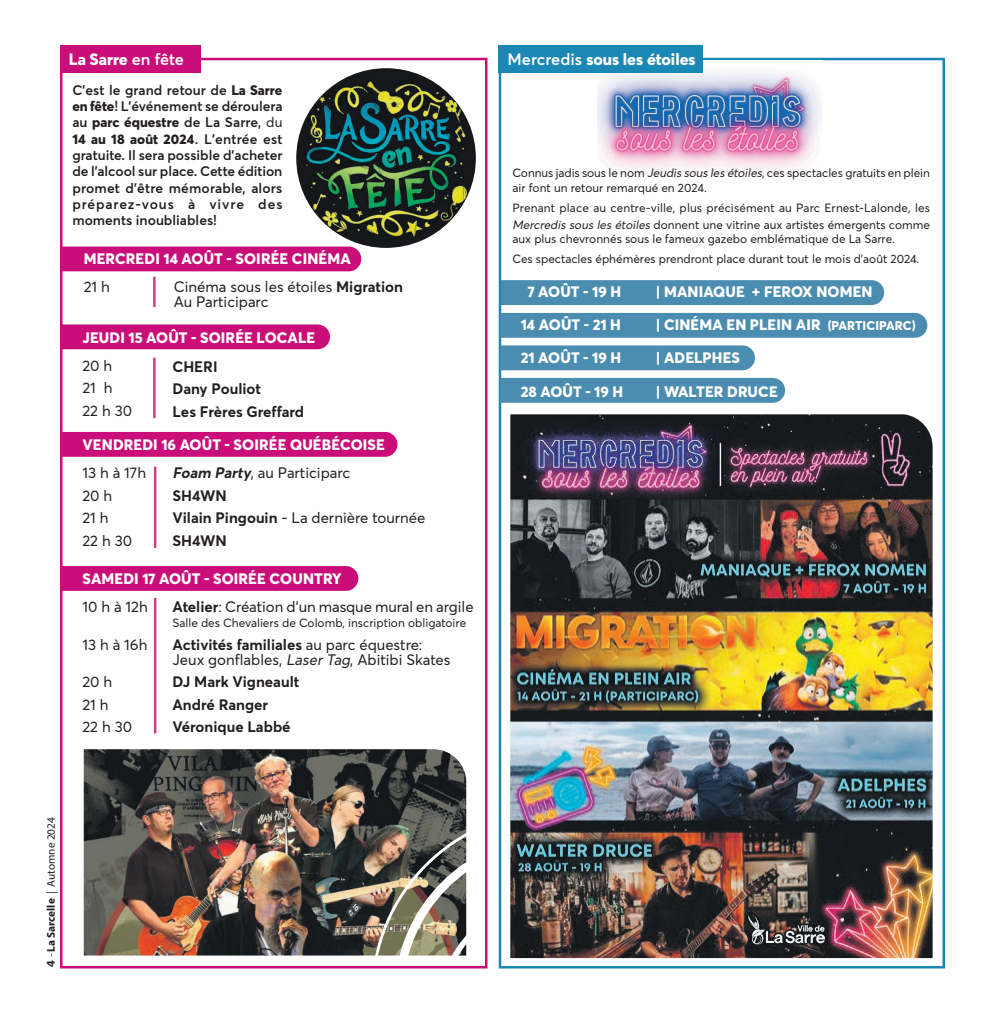
<style>
.page{position:relative;width:990px;height:1013px;background:#fff}
.page>*{position:absolute;margin:0;border:0;box-sizing:border-box;transform-origin:0 0}
.t1{font:800 16.25px "Averta";color:#fff}
.t2{font:15px/22.5px "Averta";color:#231f20}
.t3{font:800 15px "Averta";letter-spacing:.01em;color:#fff}
.t4{font:700 15px/22.5px "Averta";color:#231f20}
.t5{font:600 13.75px/16.2px "Averta";letter-spacing:.01em;color:#231f20;text-align:justify}
.t6{font:11.88px/14.4px "Averta";color:#231f20}
.t7{font:11.25px "Myriad Pro";color:#231f20}
.s1{font-weight:600}
.s2{font-weight:800}
.s3{font-weight:400}
.s4{font-weight:700}
.s5{font-weight:700;font-style:italic;color:#242122}
.s6{font-style:italic;color:#242122}
.s7{font-size:12.5px}
.s8{font-family:"ITC Franklin Gothic Std";font-weight:600}
</style>
<div class="page">
<div style="left:60px;top:58px;width:428px;height:910px;border:3px solid #c90e79"></div>
<img style="left:84px;top:749px;width:382px;height:206px">
<div style="left:499px;top:58px;width:446px;height:910px;border:3px solid #1b87b5"></div>
<img style="left:296px;top:68px;width:180px;height:180px;border-radius:90px">
<img style="left:598px;top:60px;width:225px;height:109px">
<img style="left:510px;top:414px;width:423px;height:544px">
<div style="left:60px;top:45px;width:140px;height:28px;background:#c90e79"></div>
<div style="left:499px;top:45px;width:204px;height:28px;background:#1b87b5"></div>
<div style="left:60px;top:324px;width:270px;height:25px;background:#c90e79"></div>
<div style="left:60px;top:432px;width:338px;height:25px;background:#c90e79"></div>
<svg style="left:60px;top:566px;width:298px;height:25px;background:#c9117a"></svg>
<img style="left:371px;top:810px;width:96px;height:146px">
<div style="left:500px;top:313px;width:427px;height:25px;background:#4b8cb1"></div>
<div style="left:501px;top:280px;width:383px;height:25px;background:#4b8cb1"></div>
<div style="left:500px;top:345px;width:255px;height:25px;background:#4b8cb1"></div>
<div style="left:500px;top:378px;width:285px;height:25px;background:#4b8cb1"></div>
<div style="left:61px;top:246px;width:300px;height:25px;background:#c90e79"></div>
<hr style="left:154px;top:466px;width:2px;height:82px;background:#cb4084">
<hr style="left:153px;top:357px;width:3px;height:61px;background:#cb4084">
<hr style="left:153px;top:277px;width:3px;height:30px;background:#cb4084">
<hr style="left:154px;top:598px;width:2px;height:135px;background:#cb4084">
<h1 class="t1" style="left:69px;top:50px;width:117px">La Sarre <span class="s1">en fête</span></h1>
<h1 class="t1" style="left:507px;top:50px;width:190px"><span class="s1">Mercredis</span> sous les étoiles</h1>
<p class="t5" style="left:72px;top:83px;width:212px">C’est le grand retour de <span class="s2">La Sarre en fête</span>! L’événement se déroulera au <span class="s2">parc équestre</span> de La Sarre, <span class="s3">du </span><span class="s2">14 au 18 août 2024</span>. L’entrée est gratuite. Il sera possible d’acheter de l’alcool sur place. Cette édition promet d’être mémorable, alors préparez-vous à vivre des moments inoubliables!</p>
<p class="t3" style="left:84px;top:249px;width:268px">MERCREDI 14 AOÛT - SOIRÉE CINÉMA</p>
<p class="t2" style="left:84px;top:276px;width:28px">21 h</p>
<p class="t2" style="left:174px;top:280px;width:231px;line-height:15px">Cinéma sous les étoiles <span class="s4">Migration<br></span>Au Participarc</p>
<p class="t3" style="left:83px;top:329px;width:234px">JEUDI 15 AOÛT - SOIRÉE LOCALE</p>
<p class="t2" style="left:82px;top:355px;width:51px">20 h<br>21 h<br>22 h 30</p>
<p class="t3" style="left:83px;top:436px;width:304px">VENDREDI 16 AOÛT - SOIRÉE QUÉBÉCOISE</p>
<p class="t2" style="left:82px;top:463px;width:65px">13 h à 17h</p>
<p class="t2" style="left:172px;top:463px;width:179px"><span class="s5">Foam Party</span>, au Participarc</p>
<p class="t2" style="left:82px;top:485px;width:31px">20 h</p>
<p class="t4" style="left:172px;top:485px;width:56px">SH4WN</p>
<p class="t2" style="left:82px;top:508px;width:28px">21 h</p>
<p class="t2" style="left:172px;top:508px;width:255px"><span class="s4">Vilain Pingouin</span> - La dernière tournée</p>
<p class="t2" style="left:82px;top:530px;width:51px">22 h 30</p>
<p class="t4" style="left:172px;top:530px;width:56px">SH4WN</p>
<p class="t3" style="left:83px;top:570px;width:261px">SAMEDI 17 AOÛT - SOIRÉE COUNTRY</p>
<p class="t2" style="left:82px;top:597px;width:67px">10 h à 12h</p>
<p class="t2" style="left:172px;top:597px;width:303px"><span class="s4">Atelier</span>: Création d'un masque mural en argile</p>
<p class="t6" style="left:172px;top:617px;width:295px">Salle des Chevaliers de Colomb, inscription obligatoire</p>
<p class="t2" style="left:82px;top:634px;width:66px">13 h à 16h</p>
<p class="t2" style="left:172px;top:638px;width:280px;line-height:15px"><span class="s4">Activités familiales</span> au parc équestre:<br>Jeux gonflables, <span class="s6">Laser Tag</span>, Abitibi Skates</p>
<p class="t2" style="left:82px;top:672px;width:31px">20 h</p>
<p class="t4" style="left:172px;top:672px;width:128px">DJ Mark Vigneault</p>
<p class="t2" style="left:82px;top:694px;width:28px">21 h</p>
<p class="t4" style="left:172px;top:694px;width:97px">André Ranger</p>
<p class="t2" style="left:82px;top:717px;width:51px">22 h 30</p>
<p class="t4" style="left:172px;top:717px;width:120px">Véronique Labbé</p>
<p class="t4" style="left:173px;top:356px;width:133px">CHERI<br>Dany Pouliot<br>Les Frères Greffard</p>
<p class="t6" style="left:512px;top:167px;width:419px">Connus jadis sous le nom <span class="s6">Jeudis sous les étoiles</span>, ces spectacles gratuits en plein air font un retour remarqué en 2024.</p>
<p class="t6" style="left:512px;top:200px;width:419px;line-height:16.9px">Prenant place au centre-ville, plus précisément au Parc Ernest-Lalonde, les<br><span class="s6">Mercredis sous les étoiles</span> donnent une vitrine aux artistes émergents comme</p>
<p class="t6" style="left:512px;top:230px;width:409px;line-height:20px">aux plus chevronnés sous le fameux gazebo emblématique de La Sarre.<br>Ces spectacles éphémères prendront place durant tout le mois d’août 2024.</p>
<p class="t3" style="left:528px;top:283px;width:95px">7 AOÛT - 19 H</p>
<p class="t3" style="left:656px;top:283px;width:218px">| MANIAQUE + FEROX NOMEN</p>
<p class="t3" style="left:521px;top:316px;width:102px">14 AOÛT - 21 H</p>
<p class="t3" style="left:656px;top:316px;width:261px">| CINÉMA EN PLEIN AIR <span class="s7">(PARTICIPARC)</span></p>
<p class="t3" style="left:521px;top:349px;width:102px">21 AOÛT - 19 H</p>
<p class="t3" style="left:656px;top:349px;width:86px">| ADELPHES</p>
<p class="t3" style="left:521px;top:382px;width:104px">28 AOÛT - 19 H</p>
<p class="t3" style="left:656px;top:382px;width:123px">| WALTER DRUCE</p>
<p class="t7" style="left:46px;top:967px;width:151px;rotate:-90deg"><span class="s8">4</span> - <span class="s4">La Sarcelle</span> | Automne 2024</p>
</div>
